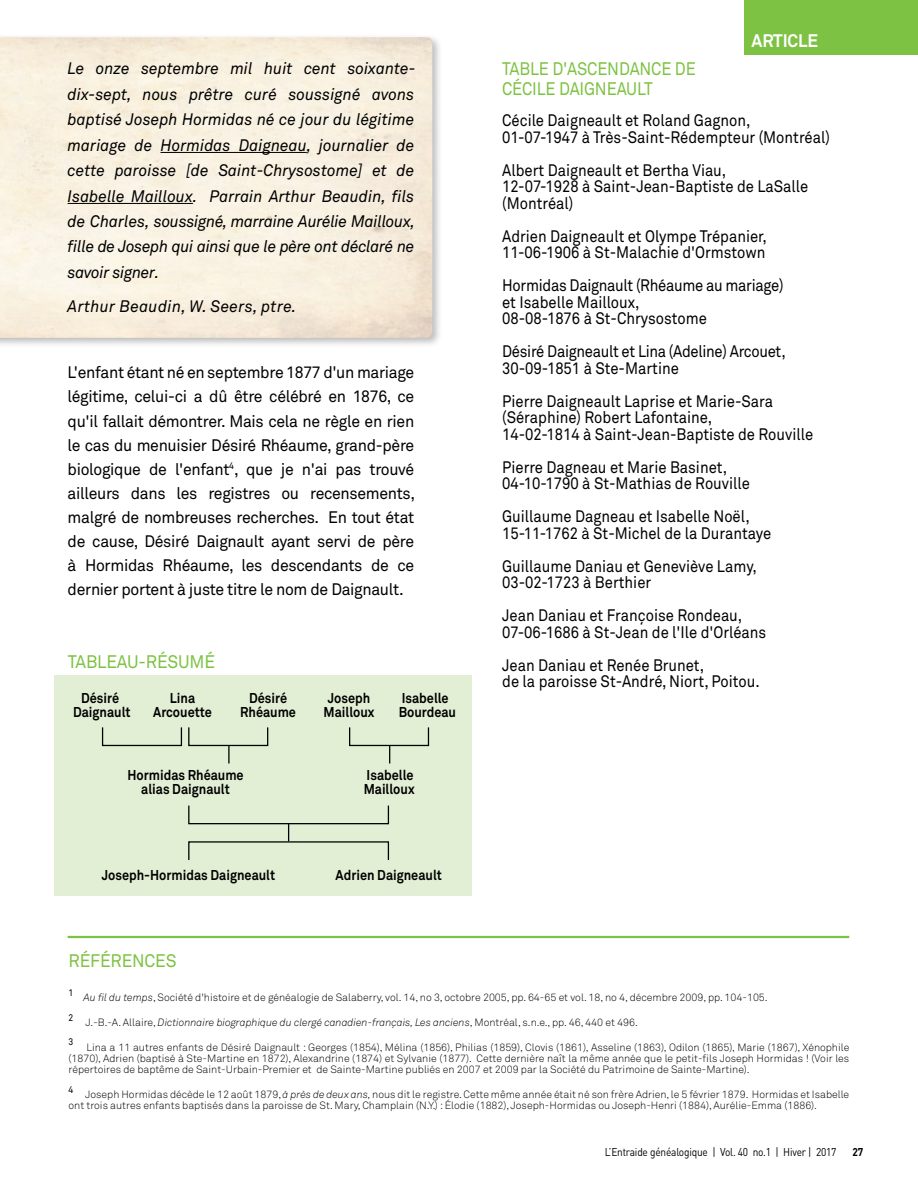
<style>
.page{position:relative;width:918px;height:1188px;background:#fff}
.page>*{position:absolute;margin:0;border:0;box-sizing:border-box;transform-origin:0 0}
.t1{font:18px "Akkurat";letter-spacing:-.01em;color:#7dc242;scale:.9 1}
.t2{font:18px "Akkurat";letter-spacing:-.01em;color:#7dc242;scale:.95 1}
.t3{font:700 18px "Akkurat";letter-spacing:-.01em;color:#fff;scale:.95 1}
.t4{font:16.5px/16.5px "Akkurat";color:#000;scale:.9 1}
.t5{font:16.5px/24px "Akkurat";color:#000;text-align:justify;scale:.96 1}
.t6{font:italic 16.5px/25.5px "Akkurat";letter-spacing:-.02em;color:#000;text-align:justify;scale:.96 1}
.t7{font:16.5px/16.5px "Akkurat";letter-spacing:-.02em;color:#000;scale:.9 1}
.t8{font:italic 16.5px "Akkurat";letter-spacing:.02em;color:#000;scale:.96 1}
.t9{font:700 14.1px "Akkurat";color:#000;scale:.9 1}
.t10{font:11.25px "DIN";letter-spacing:-.02em;color:#000;scale:.9 1}
.t11{font:700 11.25px "DIN";color:#000;scale:.9 1}
.t12{font:300 10.5px/11.2px "Akkurat";color:#000;text-align:justify}
.t13{font:italic 300 10.5px "Akkurat";color:#000}
.t14{font:9.6px "Akkurat";color:#000;scale:.9 1}
.s1{font-style:italic}
.s2{font-style:normal}
</style>
<div class="page">
<div style="left:0;top:33px;width:442px;height:315px;background:#000;opacity:.6"></div>
<img style="left:0;top:37px;width:432px;height:301px">
<div style="left:744px;top:0;width:174px;height:55px;background:#7dc242"></div>
<hr style="left:160px;top:152px;width:147px;height:1px;background:#000">
<hr style="left:68px;top:203px;width:125px;height:1px;background:#000">
<div style="left:54px;top:675px;width:417px;height:221px;background:#e2efd4"></div>
<div style="left:102px;top:727px;width:80px;height:19px;border:1px solid #000"></div>
<div style="left:188px;top:805px;width:201px;height:19px;border:1px solid #000"></div>
<div style="left:188px;top:727px;width:80px;height:19px;border:1px solid #000"></div>
<svg style="left:228px;top:745px;width:2px;height:19px"></svg>
<div style="left:349px;top:727px;width:80px;height:19px;border:1px solid #000"></div>
<svg style="left:389px;top:745px;width:1px;height:19px"></svg>
<svg style="left:288px;top:823px;width:1px;height:18px"></svg>
<hr style="left:68px;top:936px;width:781px;height:2px;background:#7dc242">
<p class="t6" style="left:68px;top:56px;width:364px">Le onze septembre mil huit cent soixante&shy;dix-sept, nous prêtre curé soussigné avons baptisé Joseph Hormidas né ce jour du légitime mariage de Hormidas Daigneau, journalier de cette paroisse [de Saint-Chrysostome] et de Isabelle Mailloux. Parrain Arthur Beaudin, fils de Charles, soussigné, marraine Aurélie Mailloux, fille de Joseph qui ainsi que le père ont déclaré ne savoir signer.</p>
<h2 class="t8" style="left:68px;top:297px;width:240px">Arthur Beaudin, W. Seers, ptre.</h2>
<p class="t5" style="left:68px;top:361px;width:363px">L'enfant étant né en septembre 1877 d'un mariage légitime, celui-ci a dû être célébré en 1876, ce qu'il fallait démontrer. Mais cela ne règle en rien le cas du menuisier Désiré Rhéaume, grand-père biologique de l'enfant<sup>4</sup>, que je n'ai pas trouvé ailleurs dans les registres ou recensements, malgré de nombreuses recherches. En tout état de cause, Désiré Daignault ayant servi de père à Hormidas Rhéaume, les descendants de ce dernier portent à juste titre le nom de Daignault.</p>
<h1 class="t2" style="left:68px;top:651px;width:157px">TABLEAU-RÉSUMÉ</h1>
<h3 class="t9" style="left:81px;top:689px;width:44px">Désiré</h3>
<h3 class="t9" style="left:170px;top:689px;width:30px">Lina</h3>
<h3 class="t9" style="left:249px;top:689px;width:44px">Désiré</h3>
<h3 class="t9" style="left:328px;top:689px;width:49px">Joseph</h3>
<h3 class="t9" style="left:402px;top:689px;width:54px">Isabelle</h3>
<h3 class="t9" style="left:73px;top:703px;width:65px">Daignault</h3>
<h3 class="t9" style="left:153px;top:703px;width:67px">Arcouette</h3>
<h3 class="t9" style="left:240px;top:703px;width:64px">Rhéaume</h3>
<h3 class="t9" style="left:324px;top:703px;width:58px">Mailloux</h3>
<h3 class="t9" style="left:399px;top:703px;width:65px">Bourdeau</h3>
<h3 class="t9" style="left:127px;top:766px;width:131px">Hormidas Rhéaume</h3>
<h3 class="t9" style="left:367px;top:766px;width:54px">Isabelle</h3>
<h3 class="t9" style="left:141px;top:781px;width:100px">alias Daignault</h3>
<h3 class="t9" style="left:364px;top:781px;width:58px">Mailloux</h3>
<h3 class="t9" style="left:102px;top:866px;width:194px">Joseph-Hormidas Daigneault</h3>
<h3 class="t9" style="left:336px;top:866px;width:120px">Adrien Daigneault</h3>
<h1 class="t3" style="left:752px;top:29px;width:72px">ARTICLE</h1>
<h1 class="t1" style="left:502px;top:58px;width:20px">Table</h1>
<h1 class="t1" style="left:552px;top:58px;width:30px">d'ascendance</h1>
<h1 class="t1" style="left:675px;top:58px;width:12px">de</h1>
<h1 class="t1" style="left:502px;top:78px;width:22px">Cécile</h1>
<h1 class="t1" style="left:559px;top:78px;width:24px">Daigneault</h1>
<h2 class="t4" style="left:502px;top:113px;width:366px">Cécile Daigneault et Roland Gagnon,<br>01-07-1947 à Très-Saint-Rédempteur (Montréal)</h2>
<h2 class="t4" style="left:502px;top:162px;width:342px">Albert Daigneault et Bertha Viau,<br>12-07-1928 à Saint-Jean-Baptiste de LaSalle (Montréal)</h2>
<h2 class="t4" style="left:502px;top:228px;width:296px">Adrien Daigneault et Olympe Trépanier,<br>11-06-1906 à St-Malachie d'Ormstown</h2>
<h2 class="t4" style="left:502px;top:278px;width:314px">Hormidas Daignault (Rhéaume au mariage) et Isabelle Mailloux,<br>08-08-1876 à St-Chrysostome</h2>
<h2 class="t7" style="left:502px;top:344px;width:317px">Désiré Daigneault et Lina (Adeline) Arcouet,<br>30-09-1851 à Ste-Martine</h2>
<h2 class="t4" style="left:502px;top:393px;width:347px">Pierre Daigneault Laprise et Marie-Sara (Séraphine) Robert Lafontaine,<br>14-02-1814 à Saint-Jean-Baptiste de Rouville</h2>
<h2 class="t4" style="left:502px;top:459px;width:277px">Pierre Dagneau et Marie Basinet,<br>04-10-1790 à St-Mathias de Rouville</h2>
<h2 class="t4" style="left:502px;top:509px;width:301px">Guillaume Dagneau et Isabelle Noël,<br>15-11-1762 à St-Michel de la Durantaye</h2>
<h2 class="t4" style="left:502px;top:558px;width:284px">Guillaume Daniau et Geneviève Lamy,<br>03-02-1723 à Berthier</h2>
<h2 class="t4" style="left:502px;top:608px;width:295px">Jean Daniau et Françoise Rondeau,<br>07-06-1686 à St-Jean de l'Ile d'Orléans</h2>
<h2 class="t4" style="left:502px;top:657px;width:288px">Jean Daniau et Renée Brunet,<br>de la paroisse St-André, Niort, Poitou.</h2>
<h1 class="t2" style="left:69px;top:950px;width:24px">Références</h1>
<p class="t14" style="left:69px;top:987px;width:7px">1</p>
<p class="t12" style="left:84px;top:992px;width:686px"><span class="s1">Au fil du temps</span>, Société d'histoire et de généalogie de Salaberry, vol. 14, no 3, octobre 2005, pp. 64-65 et vol. 18, no 4, décembre 2009, pp. 104-105.</p>
<p class="t14" style="left:69px;top:1012px;width:7px">2</p>
<p class="t13" style="left:85px;top:1016px;width:554px"><span class="s2">J.-B.-A. Allaire,</span> Dictionnaire biographique du clergé canadien-français, Les anciens<span class="s2">, Montréal, s.n.e., pp. 46, 440 et 496.</span></p>
<p class="t14" style="left:69px;top:1036px;width:7px">3</p>
<p class="t12" style="left:69px;top:1042px;width:782px;text-indent:18px">Lina a 11 autres enfants de Désiré Daignault : Georges (1854), Mélina (1856), Philias (1859), Clovis (1861), Asseline (1863), Odilon (1865), Marie (1867), Xénophile (1870), Adrien (baptisé à Ste-Martine en 1872), Alexandrine (1874) et Sylvanie (1877). Cette dernière naît la même année que le petit-fils Joseph H ormidas ! (Voir les répertoires de baptême de Saint-Urbain-Premier et de Sainte-Martine publiés en 2007 et 2009 par la Société du Patrimoine de Sainte-Martine).</p>
<p class="t14" style="left:69px;top:1084px;width:7px">4</p>
<p class="t12" style="left:69px;top:1089px;width:782px;text-indent:17px">Joseph H ormidas décède le 12 août 1879, <span class="s1">à près de deux ans,</span> nous dit le registre. Cette même année était né son frère Adrien, le 5 février 1879. H ormidas et Isabelle ont trois autres enfants baptisés dans la paroisse de St. Mary, Champlain (N.Y.) : Élodie (1882), Joseph-Hormidas ou Joseph-Henri (1884), Aurélie-Emma (1886).</p>
<p class="t10" style="left:605px;top:1145px;width:259px">L’Entraide généalogique | Vol. 40 no.1 | Hiver | 2017</p>
<p class="t11" style="left:853px;top:1144px;width:13px">27</p>
</div>
